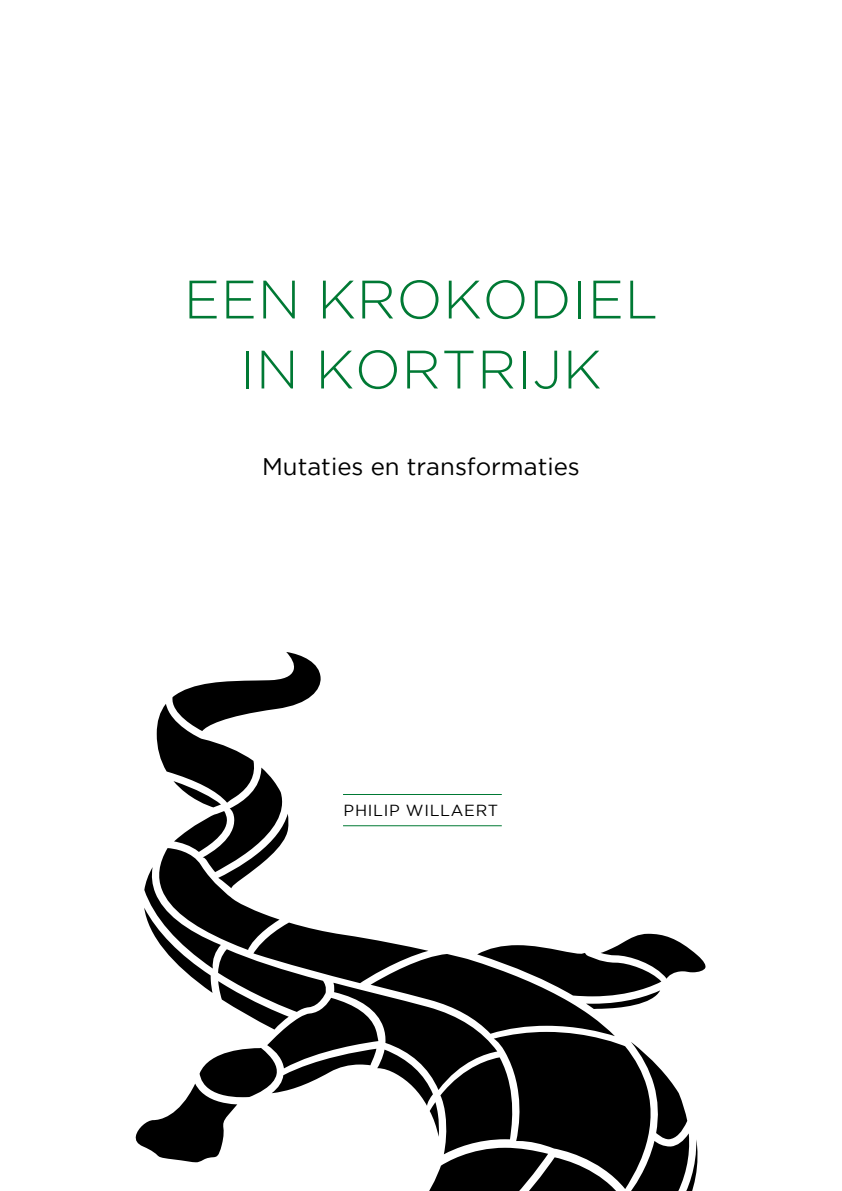
<style>
.page{position:relative;width:842px;height:1191px;background:#fff}
.page>*{position:absolute;margin:0;border:0;box-sizing:border-box;transform-origin:0 0}
.t1{font:300 54px/70px "Gotham";letter-spacing:.015em;color:#007934;text-align:center}
.t2{font:24px "Gotham";color:#000}
.t3{font:16px "Gotham";letter-spacing:.045em;color:#000}
</style>
<div class="page">
<svg style="left:135px;top:652px;width:571px;height:539px"></svg>
<hr style="left:343px;top:825px;width:159px;height:1px;background:#007934">
<hr style="left:343px;top:794px;width:159px;height:1px;background:#007934">
<h1 class="t1" style="left:184px;top:264px;width:476px">EEN KROKODIEL<br>IN KORTRIJK</h1>
<p class="t2" style="left:262px;top:453px;width:319px">Mutaties en transformaties</p>
<p class="t3" style="left:344px;top:801px;width:156px">PHILIP WILLAERT</p>
</div>
